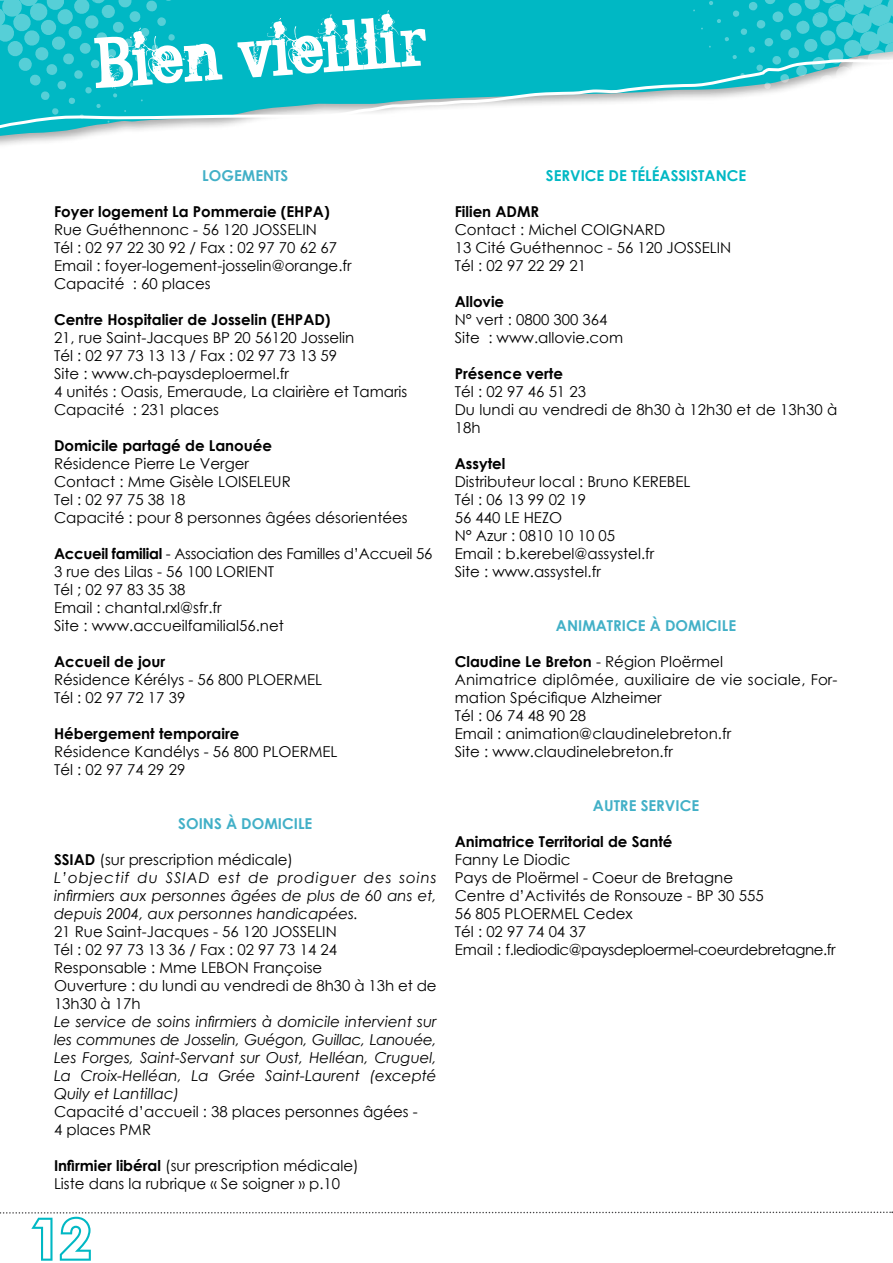
<style>
.page{position:relative;width:893px;height:1263px;background:#fff}
.page>*{position:absolute;margin:0;border:0;box-sizing:border-box;transform-origin:0 0}
.t1{font:60px "BROKENGHOST";color:#fff}
.t2{font:700 54px "Century Gothic";color:#fff}
.t3{font:15px/18px "Century Gothic";color:#000}
.t4{font:italic 15px/18px "Century Gothic";color:#000}
.t5{font:700 15px "Century Gothic";color:#000}
.t6{font:700 15px "Century Gothic";color:#42b0c7}
.t7{font:700 15px "Century Gothic";color:#00b8c4}
.s1{font-weight:700}
.s2{font-weight:700;font-style:normal}
.s3{font-style:normal}
</style>
<div class="page">
<svg style="left:0;top:1211px;width:893px;height:50px"></svg>
<div style="left:176px;top:0;width:525px;height:49px;background:#00b8c4"></div>
<svg style="left:0;top:49px;width:701px;height:92px"></svg>
<svg style="left:0;top:0;width:176px;height:123px;background:#19bec9"></svg>
<svg style="left:701px;top:0;width:192px;height:98px"></svg>
<h1 class="t1" style="left:91px;top:17px;width:335px;rotate:-4deg">Bien vieillir</h1>
<h1 class="t1" style="left:14px;top:54px;width:251px;rotate:-6deg">Editorial</h1>
<p class="t6" style="left:202px;top:164px;width:18px">Logements</p>
<p class="t5" style="left:54px;top:200px;width:277px">Foyer logement La Pommeraie (EHPA)</p>
<p class="t3" style="left:54px;top:221px;width:299px">Rue Guéthennonc - 56 120 JOSSELIN<br>Tél : 02 97 22 30 92 / Fax : 02 97 70 62 67<br>Email : foyer-logement-josselin@orange.fr Capacité : 60 places</p>
<p class="t5" style="left:54px;top:308px;width:278px">Centre Hospitalier de Josselin (EHPAD)</p>
<p class="t3" style="left:54px;top:329px;width:355px">21, rue Saint-Jacques BP 20 56120 Josselin<br>Tél : 02 97 73 13 13 / Fax : 02 97 73 13 59<br>Site : www.ch-paysdeploermel.fr<br>4 unités : Oasis, Emeraude, La clairière et Tamaris Capacité : 231 places</p>
<p class="t5" style="left:54px;top:434px;width:220px">Domicile partagé de Lanouée</p>
<p class="t3" style="left:54px;top:455px;width:355px">Résidence Pierre Le Verger<br>Contact : Mme Gisèle LOISELEUR<br>Tel : 02 97 75 38 18<br>Capacité : pour 8 personnes âgées désorientées</p>
<p class="t3" style="left:54px;top:545px;width:380px"><span class="s1">Accueil familial</span> - Association des Familles d’Accueil 56<br>3 rue des Lilas - 56 100 LORIENT<br>Tél ; 02 97 83 35 38<br>Email : chantal.rxl@sfr.fr<br>Site : www.accueilfamilial56.net</p>
<p class="t5" style="left:54px;top:650px;width:113px">Accueil de jour</p>
<p class="t3" style="left:54px;top:671px;width:270px">Résidence Kérélys - 56 800 PLOERMEL<br>Tél : 02 97 72 17 39</p>
<p class="t5" style="left:54px;top:722px;width:187px">Hébergement temporaire</p>
<p class="t3" style="left:54px;top:743px;width:285px">Résidence Kandélys - 56 800 PLOERMEL<br>Tél : 02 97 74 29 29</p>
<p class="t6" style="left:178px;top:812px;width:73px">SOINS à domicile</p>
<p class="t4" style="left:54px;top:851px;width:384px"><span class="s2">SSIAD</span> <span class="s3">(sur prescription médicale)<br></span>L’objectif du SSIAD est de prodiguer des soins infirmiers aux personnes âgées de plus de 60 ans et, depuis 2004, aux personnes handicapées.</p>
<p class="t3" style="left:54px;top:923px;width:384px">21 Rue Saint-Jacques - 56 120 JOSSELIN<br>Tél : 02 97 73 13 36 / Fax : 02 97 73 14 24<br>Responsable : Mme LEBON Françoise<br>Ouverture : du lundi au vendredi de 8h30 à 13h et de 13h30 à 17h</p>
<p class="t4" style="left:54px;top:1013px;width:384px;text-align:justify">Le service de soins infirmiers à domicile intervient sur les communes de Josselin, Guégon, Guillac, Lanouée, Les Forges, Saint-Servant sur Oust, Helléan, Cruguel, La Croix-Helléan, La Grée Saint-Laurent (excepté Quily et Lantillac)</p>
<p class="t3" style="left:54px;top:1103px;width:365px">Capacité d’accueil : 38 places personnes âgées -<br>4 places PMR</p>
<p class="t3" style="left:54px;top:1157px;width:306px"><span class="s1">Infirmier libéral</span> (sur prescription médicale)<br>Liste dans la rubrique « Se soigner » p.10</p>
<h2 class="t2" style="left:30px;top:1198px;width:62px">12</h2>
<p class="t7" style="left:546px;top:164px;width:124px">SERVICE DE Téléassistance</p>
<p class="t5" style="left:455px;top:200px;width:86px">Filien ADMR</p>
<p class="t3" style="left:455px;top:221px;width:278px">Contact : Michel COIGNARD<br>13 Cité Guéthennoc - 56 120 JOSSELIN<br>Tél : 02 97 22 29 21</p>
<p class="t5" style="left:455px;top:290px;width:51px">Allovie</p>
<p class="t3" style="left:455px;top:311px;width:170px">N° vert : 0800 300 364<br>Site : www.allovie.com</p>
<p class="t5" style="left:455px;top:362px;width:110px">Présence verte</p>
<p class="t3" style="left:455px;top:383px;width:384px">Tél : 02 97 46 51 23<br>Du lundi au vendredi de 8h30 à 12h30 et de 13h30 à<br>18h</p>
<p class="t5" style="left:455px;top:452px;width:52px">Assytel</p>
<p class="t3" style="left:455px;top:473px;width:237px">Distributeur local : Bruno KEREBEL<br>Tél : 06 13 99 02 19<br>56 440 LE HEZO<br>N° Azur : 0810 10 10 05<br>Email : b.kerebel@assystel.fr<br>Site : www.assystel.fr</p>
<p class="t6" style="left:556px;top:614px;width:21px">Animatrice</p>
<p class="t6" style="left:650px;top:614px;width:25px">à domicile</p>
<p class="t3" style="left:455px;top:653px;width:384px"><span class="s1">Claudine Le Breton</span> - Région Ploërmel<br>Animatrice diplômée, auxiliaire de vie sociale, For&shy;mation Spécifique Alzheimer<br>Tél : 06 74 48 90 28<br>Email : animation@claudinelebreton.fr<br>Site : www.claudinelebreton.fr</p>
<p class="t6" style="left:593px;top:794px;width:20px">Autre</p>
<p class="t6" style="left:641px;top:794px;width:10px">service</p>
<p class="t5" style="left:455px;top:830px;width:219px">Animatrice Territorial de Santé</p>
<p class="t3" style="left:455px;top:851px;width:382px">Fanny Le Diodic<br>Pays de Ploërmel - Coeur de Bretagne<br>Centre d’Activités de Ronsouze - BP 30 555<br>56 805 PLOERMEL Cedex<br>Tél : 02 97 74 04 37<br>Email : f.lediodic@paysdeploermel-coeurdebretagne.fr</p>
</div>
